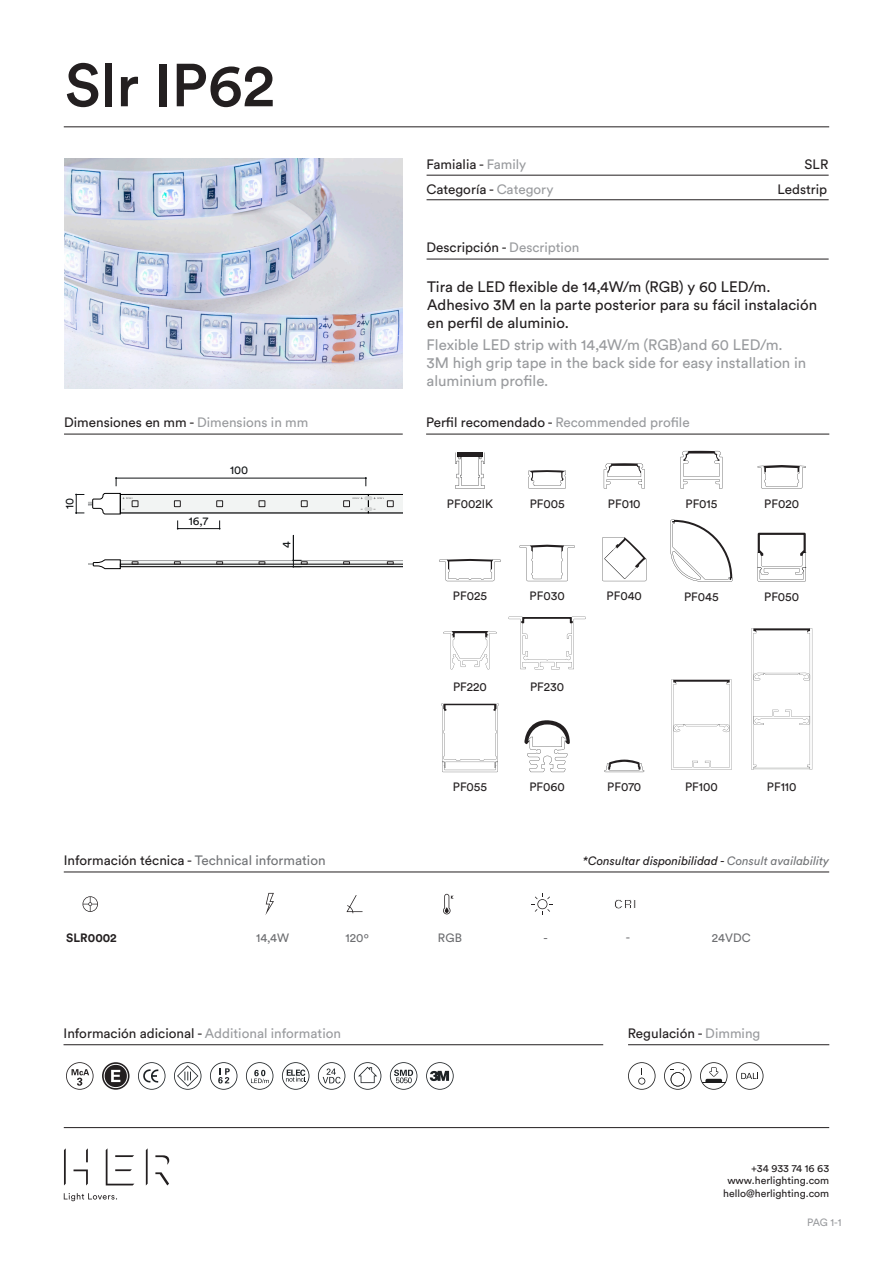
<style>
.page{position:relative;width:893px;height:1263px;background:#fff}
.page>*{position:absolute;margin:0;border:0;box-sizing:border-box;transform-origin:0 0}
.t1{font:500 60px "Circular Std";color:#231f20}
.t2{font:15px/18px "Circular Std";color:#231f20}
.t3{font:15px/18px "Circular Std";color:#999b9e}
.t4{font:13.5px "Circular Std";color:#231f20}
.t5{font:13.5px "Circular Std";color:#727477}
.t6{font:12px "Circular Std";color:#231f20}
.t7{font:italic 12px "Circular Std";color:#231f20}
.t8{font:12px "Circular Std";letter-spacing:.005em;color:#6c6d70}
.t9{font:700 12px "Circular Std";color:#231f20}
.t10{font:11.4px "Circular Std";letter-spacing:-.005em;color:#111416}
.t11{font:10.5px/12.6px "Circular Std";color:#231f20;text-align:right}
.t12{font:10.5px "Circular Std";color:#999b9e}
.s1{color:#999b9e}
.s2{color:#231f20}
.s3{color:#727477}
</style>
<div class="page">
<svg style="left:64px;top:1193px;width:53px;height:8px"></svg>
<svg style="left:155px;top:1155px;width:14px;height:10px"></svg>
<svg style="left:86px;top:1148px;width:2px;height:14px"></svg>
<svg style="left:64px;top:1148px;width:2px;height:37px"></svg>
<svg style="left:74px;top:1169px;width:14px;height:16px"></svg>
<svg style="left:106px;top:1148px;width:28px;height:37px"></svg>
<svg style="left:146px;top:1148px;width:2px;height:37px"></svg>
<svg style="left:155px;top:1172px;width:14px;height:13px"></svg>
<hr style="left:64px;top:1127px;width:765px;height:1px;background:#231f20">
<hr style="left:64px;top:434px;width:339px;height:1px;background:#231f20">
<hr style="left:427px;top:259px;width:402px;height:1px;background:#231f20">
<hr style="left:427px;top:175px;width:402px;height:1px;background:#231f20">
<hr style="left:427px;top:199px;width:402px;height:1px;background:#231f20">
<hr style="left:64px;top:127px;width:765px;height:1px;background:#231f20">
<svg style="left:628px;top:1062px;width:27px;height:28px"></svg>
<svg style="left:664px;top:1062px;width:27px;height:28px"></svg>
<svg style="left:700px;top:1062px;width:27px;height:28px"></svg>
<svg style="left:736px;top:1062px;width:27px;height:28px"></svg>
<hr style="left:64px;top:1044px;width:539px;height:1px;background:#231f20">
<hr style="left:628px;top:1044px;width:201px;height:1px;background:#231f20">
<hr style="left:426px;top:434px;width:403px;height:1px;background:#231f20">
<svg style="left:75px;top:493px;width:328px;height:21px"></svg>
<hr style="left:293px;top:535px;width:1px;height:32px;background:#111416">
<svg style="left:88px;top:559px;width:315px;height:10px"></svg>
<hr style="left:116px;top:478px;width:250px;height:1px;background:#111416">
<svg style="left:115px;top:477px;width:2px;height:9px"></svg>
<svg style="left:365px;top:477px;width:2px;height:9px"></svg>
<hr style="left:178px;top:528px;width:42px;height:1px;background:#111416">
<hr style="left:64px;top:872px;width:765px;height:1px;background:#231f20">
<svg style="left:83px;top:896px;width:15px;height:16px"></svg>
<svg style="left:265px;top:893px;width:9px;height:22px"></svg>
<svg style="left:346px;top:895px;width:16px;height:18px"></svg>
<svg style="left:443px;top:894px;width:11px;height:20px"></svg>
<svg style="left:532px;top:894px;width:21px;height:20px"></svg>
<svg style="left:614px;top:899px;width:22px;height:10px"></svg>
<svg style="left:102px;top:1062px;width:28px;height:28px"></svg>
<div style="left:104px;top:1064px;width:24px;height:24px;border:1px solid #fff;border-radius:11px"></div>
<svg style="left:111px;top:1070px;width:9px;height:12px"></svg>
<svg style="left:138px;top:1062px;width:27px;height:28px"></svg>
<svg style="left:318px;top:1062px;width:27px;height:28px"></svg>
<svg style="left:174px;top:1062px;width:27px;height:28px"></svg>
<svg style="left:282px;top:1062px;width:27px;height:28px"></svg>
<svg style="left:66px;top:1062px;width:28px;height:28px"></svg>
<svg style="left:354px;top:1062px;width:27px;height:28px"></svg>
<svg style="left:246px;top:1062px;width:27px;height:28px"></svg>
<svg style="left:210px;top:1062px;width:27px;height:28px"></svg>
<svg style="left:390px;top:1062px;width:27px;height:28px"></svg>
<svg style="left:426px;top:1062px;width:28px;height:28px"></svg>
<img style="left:64px;top:159px;width:339px;height:229px">
<svg style="left:680px;top:451px;width:42px;height:37px"></svg>
<svg style="left:604px;top:463px;width:41px;height:25px"></svg>
<svg style="left:455px;top:452px;width:30px;height:37px"></svg>
<svg style="left:528px;top:470px;width:38px;height:18px"></svg>
<svg style="left:758px;top:465px;width:48px;height:24px"></svg>
<svg style="left:439px;top:559px;width:62px;height:22px"></svg>
<svg style="left:519px;top:545px;width:56px;height:36px"></svg>
<svg style="left:602px;top:537px;width:44px;height:44px"></svg>
<svg style="left:758px;top:533px;width:48px;height:49px"></svg>
<svg style="left:441px;top:703px;width:58px;height:69px"></svg>
<svg style="left:524px;top:720px;width:46px;height:52px"></svg>
<svg style="left:604px;top:760px;width:40px;height:12px"></svg>
<svg style="left:509px;top:617px;width:77px;height:52px"></svg>
<svg style="left:443px;top:631px;width:54px;height:38px"></svg>
<svg style="left:751px;top:628px;width:61px;height:141px"></svg>
<svg style="left:671px;top:680px;width:61px;height:89px"></svg>
<svg style="left:670px;top:520px;width:62px;height:62px"></svg>
<p class="t1" style="left:65px;top:48px;width:211px">Slr IP62</p>
<p class="t4" style="left:64px;top:414px;width:246px">Dimensiones en mm - <span class="s1">Dimensions in mm</span></p>
<p class="t10" style="left:63px;top:509px;width:13px;rotate:-90deg">10</p>
<p class="t10" style="left:189px;top:514px;width:21px">16,7</p>
<p class="t10" style="left:230px;top:463px;width:19px">100</p>
<p class="t10" style="left:280px;top:548px;width:8px;rotate:-90deg">4</p>
<p class="t4" style="left:427px;top:156px;width:101px">Famialia - <span class="s1">Family</span></p>
<p class="t4" style="left:805px;top:156px;width:25px">SLR</p>
<p class="t4" style="left:427px;top:181px;width:128px">Categoría - <span class="s1">Category</span></p>
<p class="t4" style="left:778px;top:181px;width:51px">Ledstrip</p>
<p class="t4" style="left:427px;top:239px;width:154px">Descripción - <span class="s1">Description</span></p>
<p class="t2" style="left:427px;top:277px;width:391px">Tira de LED flexible de 14,4W/m (RGB) y 60 LED/m.<br>Adhesivo 3M en la parte posterior para su fácil instalación en perfil de aluminio.</p>
<p class="t3" style="left:427px;top:335px;width:381px">Flexible LED strip with 14,4W/m (RGB)and 60 LED/m.<br>3M high grip tape in the back side for easy installation in aluminium profile.</p>
<p class="t4" style="left:426px;top:414px;width:265px">Perfil recomendado - <span class="s1">Recommended profile</span></p>
<p class="t6" style="left:447px;top:496px;width:48px">PF002IK</p>
<p class="t6" style="left:530px;top:496px;width:36px">PF005</p>
<p class="t6" style="left:608px;top:496px;width:34px">PF010</p>
<p class="t6" style="left:685px;top:496px;width:33px">PF015</p>
<p class="t6" style="left:764px;top:496px;width:36px">PF020</p>
<p class="t6" style="left:453px;top:589px;width:36px">PF025</p>
<p class="t6" style="left:453px;top:679px;width:35px">PF220</p>
<p class="t6" style="left:530px;top:589px;width:37px">PF030</p>
<p class="t6" style="left:530px;top:679px;width:36px">PF230</p>
<p class="t6" style="left:607px;top:589px;width:37px">PF040</p>
<p class="t6" style="left:684px;top:589px;width:36px">PF045</p>
<p class="t6" style="left:764px;top:589px;width:37px">PF050</p>
<p class="t6" style="left:453px;top:779px;width:36px">PF055</p>
<p class="t6" style="left:767px;top:779px;width:31px">PF110</p>
<p class="t6" style="left:529px;top:779px;width:37px">PF060</p>
<p class="t6" style="left:607px;top:779px;width:36px">PF070</p>
<p class="t6" style="left:685px;top:779px;width:34px">PF100</p>
<p class="t5" style="left:64px;top:852px;width:263px"><span class="s2">Información técnica -</span> Technical information</p>
<p class="t7" style="left:583px;top:854px;width:248px">*Consultar disponibilidad - <span class="s3">Consult availability</span></p>
<p class="t8" style="left:438px;top:931px;width:26px">RGB</p>
<p class="t9" style="left:66px;top:930px;width:52px">SLR0002</p>
<p class="t8" style="left:256px;top:931px;width:35px">14,4W</p>
<p class="t8" style="left:346px;top:931px;width:25px">120º</p>
<p class="t8" style="left:543px;top:931px;width:6px">-</p>
<p class="t8" style="left:626px;top:931px;width:6px">-</p>
<p class="t8" style="left:712px;top:931px;width:40px">24VDC</p>
<p class="t4" style="left:64px;top:1025px;width:279px">Información adicional - <span class="s1">Additional information</span></p>
<p class="t4" style="left:628px;top:1025px;width:134px">Regulación - <span class="s1">Dimming</span></p>
<p class="t11" style="left:723px;top:1161px;width:107px">+34 933 74 16 63 www.herlighting.com hello@herlighting.com</p>
<p class="t12" style="left:807px;top:1216px;width:36px">PAG 1-1</p>
</div>
